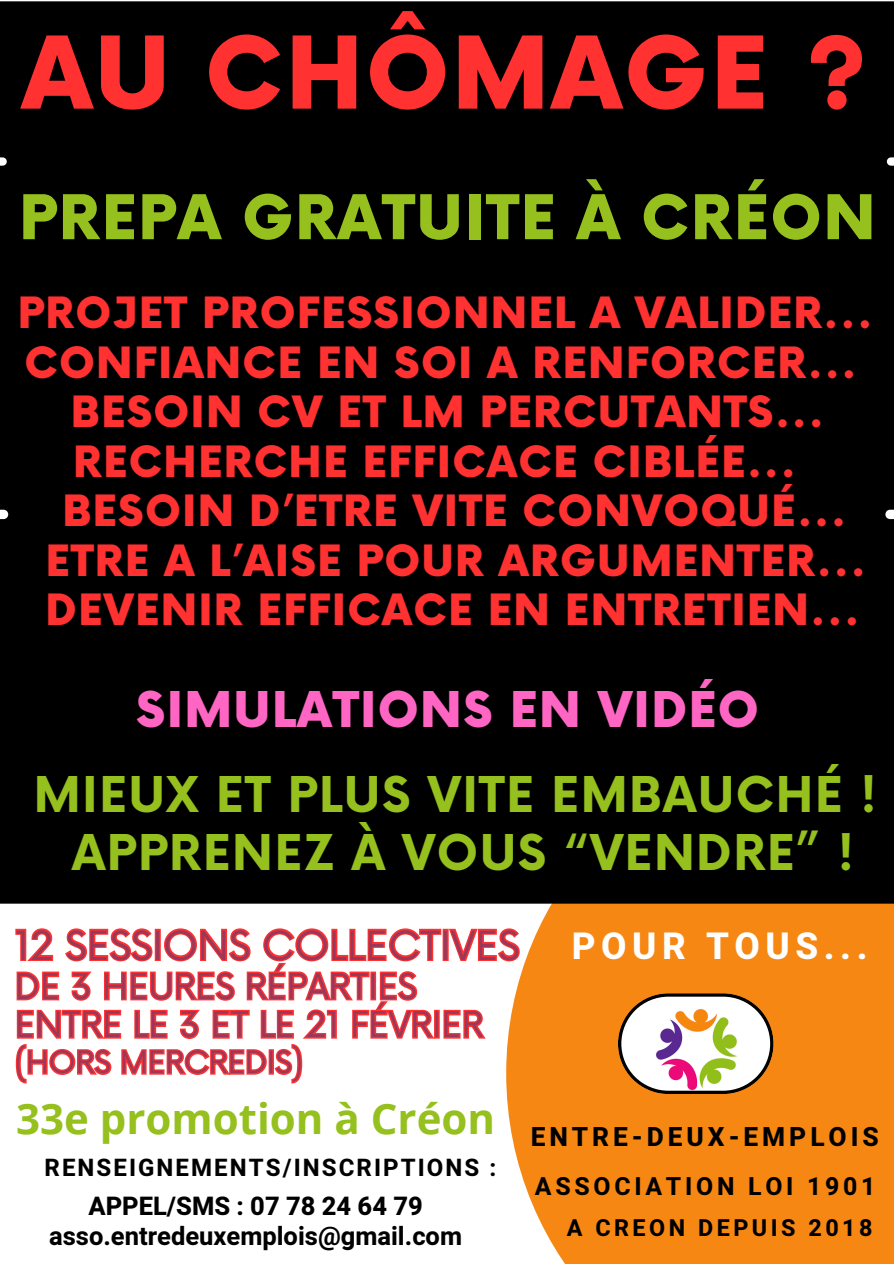
<style>
.page{position:relative;width:894px;height:1264px;background:#fff}
.page>*{position:absolute;margin:0;border:0;box-sizing:border-box;transform-origin:0 0}
.t1{font:900 97.5px "Now";letter-spacing:.03em;color:#ff3131}
.t2{font:900 60px "Now";letter-spacing:.03em;color:#95c01d}
.t3{font:700 48px/57.3px "Now";letter-spacing:.03em;color:#95c01d;text-align:center}
.t4{font:900 48px "Now";letter-spacing:.03em;color:#ff66c4}
.t5{font:900 42px/49.5px "Now";letter-spacing:.03em;color:#ff3131;text-align:center}
.t6{font:700 42px "Open Sans";color:#95c01d}
.t7{font:39px "Now";color:#9a385a}
.t8{font:800 36.75px "Heebo";letter-spacing:.15em;color:#fff}
.t9{font:34.5px/38.2px "Now";color:#9a385a}
.t10{font:30px "Now";color:#9a385a}
.t11{font:800 26.25px "Heebo";letter-spacing:.15em;color:#000}
.t12{font:700 25.5px "Heebo";color:#000}
.t13{font:800 25.5px "Heebo";color:#000}
.t14{font:700 24.75px "Heebo";letter-spacing:.15em;color:#000}
.t15{font:700 24px "Heebo";letter-spacing:.085em;color:#000}
.t16{font:700 23.25px "Heebo";letter-spacing:.15em;color:#000}
</style>
<div class="page">
<div style="left:506px;top:739px;width:387px;height:524px;background:#f68712"></div>
<svg style="left:15px;top:926px;width:507px;height:159px"></svg>
<div style="left:0;top:1px;width:893px;height:902px;background:#000"></div>
<svg style="left:618px;top:993px;width:155px;height:101px"></svg>
<h4 class="t1" style="left:22px;top:21px;width:846px">AU CHÔMAGE ?</h4>
<h3 class="t2" style="left:19px;top:185px;width:857px">PREPA GRATUITE À CRÉON</h3>
<h3 class="t5" style="left:18px;top:291px;width:856px">PROJET PROFESSIONNEL A VALIDER...<br>CONFIANCE EN SOI A RENFORCER...<br>BESOIN CV ET LM PERCUTANTS...<br>RECHERCHE EFFICACE CIBLÉE...<br>BESOIN D’ETRE VITE CONVOQUÉ...<br>ETRE A L’AISE POUR ARGUMENTER...<br>DEVENIR EFFICACE EN ENTRETIEN...</h3>
<p class="t4" style="left:136px;top:683px;width:624px">SIMULATIONS EN VIDÉO</p>
<p class="t3" style="left:34px;top:769px;width:844px">MIEUX ET PLUS VITE EMBAUCHÉ !<br>APPRENEZ À VOUS “VENDRE” !</p>
<h1 class="t7" style="left:15px;top:923px;width:506px">12 SESSIONS COLLECTIVES</h1>
<h1 class="t9" style="left:15px;top:969px;width:470px">DE 3 HEURES RÉPARTIES<br>ENTRE LE 3 ET LE 21 FÉVRIER</h1>
<h1 class="t10" style="left:15px;top:1045px;width:289px">(HORS MERCREDIS)</h1>
<h6 class="t6" style="left:16px;top:1089px;width:480px">33e promotion à Créon</h6>
<h2 class="t15" style="left:44px;top:1150px;width:453px">RENSEIGNEMENTS/INSCRIPTIONS :</h2>
<p class="t13" style="left:88px;top:1187px;width:336px">APPEL/SMS : 07 78 24 64 79</p>
<p class="t12" style="left:49px;top:1218px;width:414px">asso.entredeuxemplois@gmail.com</p>
<h5 class="t8" style="left:571px;top:920px;width:297px">POUR TOUS...</h5>
<p class="t11" style="left:530px;top:1118px;width:349px">ENTRE-DEUX-EMPLOIS</p>
<p class="t14" style="left:535px;top:1169px;width:342px">ASSOCIATION LOI 1901</p>
<p class="t16" style="left:566px;top:1211px;width:307px">A CREON DEPUIS 2018</p>
</div>
